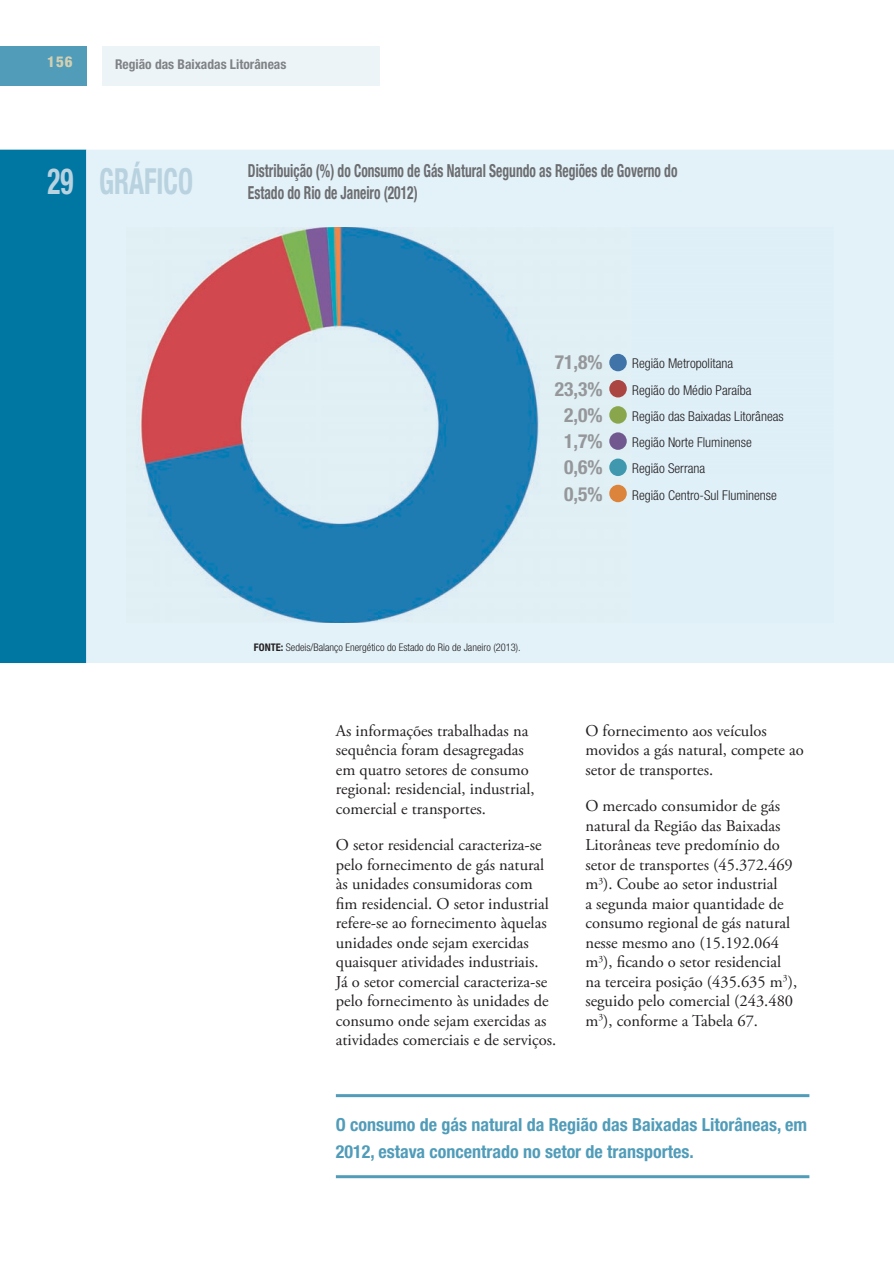
<style>
.page{position:relative;width:894px;height:1264px;background:#fff}
.page>*{position:absolute;margin:0;border:0;box-sizing:border-box;transform-origin:0 0}
.t1{font:700 condensed 36px "Helvetica Neue LT Std";color:#b9d2df;scale:.75 1}
.t2{font:700 condensed 19.5px/26.2px "Helvetica Neue LT Std";color:#95979a;text-align:center}
.t3{font:700 condensed 18px/27px "Helvetica Neue LT Std";color:#509cb9}
.t4{font:700 condensed 18px/21.6px "Helvetica Neue LT Std";color:#6c6d70;scale:.75 1}
.t5{font:16.5px/19.5px "Adobe Garamond Pro";color:#231f20}
.t6{font:800 condensed 15px "Helvetica Neue LT Std";color:#d3d0b2}
.t7{font:300 condensed 13.5px/26.2px "Helvetica Neue";color:#231f20}
.t8{font:700 condensed 13.5px "Helvetica Neue LT Std";color:#808285}
.t9{font:300 condensed 10.5px "Helvetica Neue";color:#231f20}
.s1{font-family:"Helvetica Neue LT Std";font-weight:700}
</style>
<div class="page">
<div style="left:0;top:46px;width:86px;height:40px;background:#509cb9"></div>
<div style="left:102px;top:46px;width:278px;height:40px;background:#ecf4f8"></div>
<div style="left:0;top:150px;width:86px;height:513px;background:#0076a3"></div>
<div style="left:86px;top:150px;width:808px;height:513px;background:#e3f2f9"></div>
<img style="left:126px;top:227px;width:707px;height:396px">
<div style="left:609px;top:354px;width:18px;height:17px;background:#4073a8;border-radius:50%"></div>
<div style="left:609px;top:432px;width:18px;height:18px;background:#715990;border-radius:50%"></div>
<div style="left:609px;top:380px;width:18px;height:17px;background:#aa4542;border-radius:50%"></div>
<div style="left:609px;top:458px;width:18px;height:18px;background:#4098af;border-radius:50%"></div>
<div style="left:609px;top:406px;width:18px;height:17px;background:#89a64c;border-radius:50%"></div>
<div style="left:609px;top:485px;width:18px;height:17px;background:#dc843b;border-radius:50%"></div>
<hr style="left:336px;top:1094px;width:473px;height:3px;background:#509cb9">
<hr style="left:336px;top:1175px;width:473px;height:3px;background:#509cb9">
<p class="t6" style="left:47px;top:52px;width:27px">156</p>
<p class="t8" style="left:115px;top:56px;width:173px">Região das Baixadas Litorâneas</p>
<h1 class="t1" style="left:48px;top:160px;width:195px">29 GRÁFICO</h1>
<p class="t4" style="left:248px;top:160px;width:574px">Distribuição (%) do Consumo de Gás Natural Segundo as Regiões de Governo do<br>Estado do Rio de Janeiro (2012)</p>
<p class="t2" style="left:555px;top:349px;width:49px">71,8%<br>23,3%<br>2,0%<br>1,7%<br>0,6%<br>0,5%</p>
<p class="t7" style="left:632px;top:350px;width:153px">Região Metropolitana<br>Região do Médio Paraíba<br>Região das Baixadas Litorâneas<br>Região Norte Fluminense<br>Região Serrana<br>Região Centro-Sul Fluminense</p>
<p class="t9" style="left:254px;top:641px;width:268px"><span class="s1">FONTE:</span> Sedeis/Balanço Energético do Estado do Rio de Janeiro (2013).</p>
<p class="t5" style="left:336px;top:721px;width:200px">As informações trabalhadas na sequência foram desagregadas em quatro setores de consumo regional: residencial, industrial, comercial e transportes.</p>
<p class="t5" style="left:336px;top:836px;width:222px">O setor residencial caracteriza-se pelo fornecimento de gás natural às unidades consumidoras com fim residencial. O setor industrial refere-se ao fornecimento àquelas unidades onde sejam exercidas quaisquer atividades industriais.<br>Já o setor comercial caracteriza-se pelo fornecimento às unidades de consumo onde sejam exercidas as atividades comerciais e de serviços.</p>
<p class="t5" style="left:585px;top:721px;width:220px">O fornecimento aos veículos movidos a gás natural, compete ao setor de transportes.</p>
<p class="t5" style="left:585px;top:797px;width:213px">O mercado consumidor de gás natural da Região das Baixadas<br>Litorâneas teve predomínio do setor de transportes (45.372.469 m<sup>3</sup>). Coube ao setor industrial<br>a segunda maior quantidade de consumo regional de gás natural nesse mesmo ano (15.192.064 m<sup>3</sup>), ficando o setor residencial na terceira posição (435.635 m<sup>3</sup>), seguido pelo comercial (243.480 m<sup>3</sup>), conforme a Tabela 67.</p>
<p class="t3" style="left:336px;top:1111px;width:473px">O consumo de gás natural da Região das Baixadas Litorâneas, em<br>2012, estava concentrado no setor de transportes.</p>
</div>
